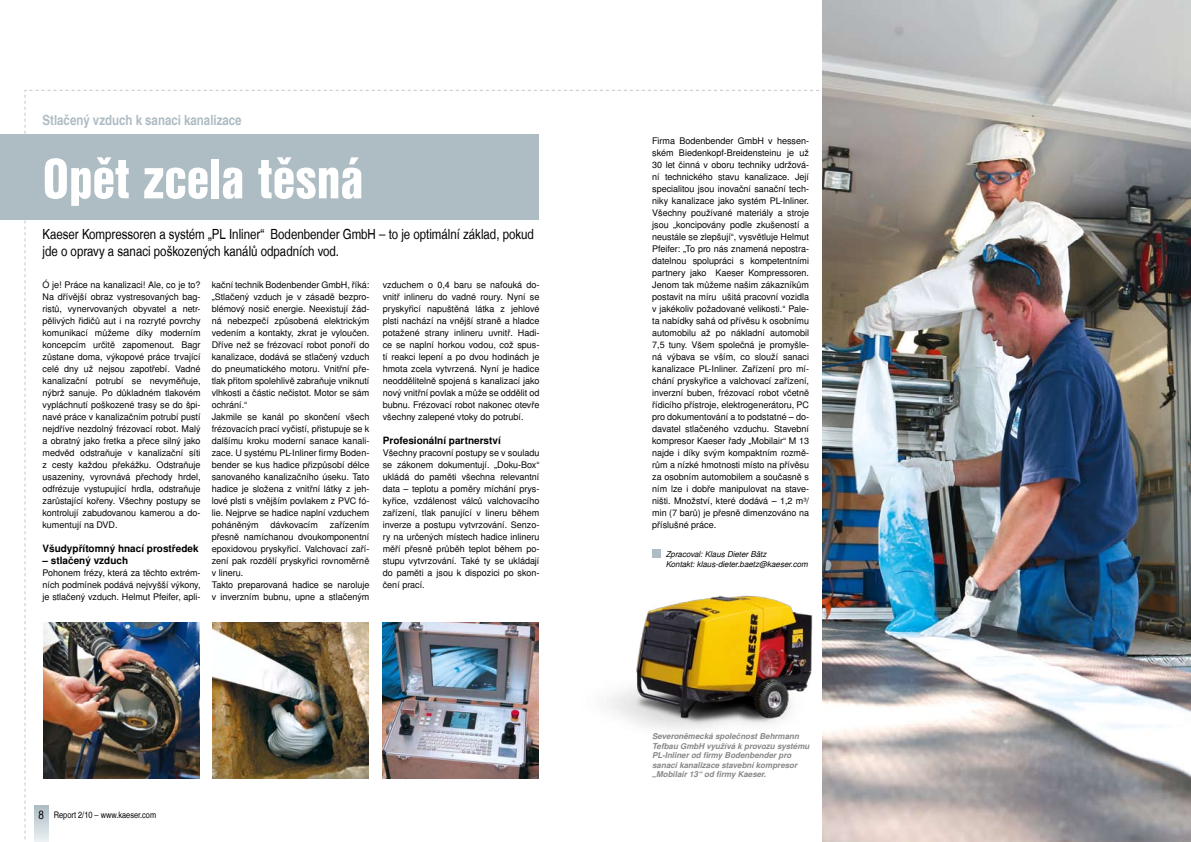
<style>
.page{position:relative;width:1191px;height:842px;background:#fff}
.page>*{position:absolute;margin:0;border:0;box-sizing:border-box;transform-origin:0 0}
.t1{font:55px "Nimbus San L Bla Con";color:#fff}
.t2{font:14px/17px "Nimbus San L Reg Con";color:#000}
.t3{font:14px "Nimbus San L Bol Con";color:#aebcc4}
.t4{font:700 10px "Nimbus San L";color:#000}
.t5{font:9px/12px "Nimbus San L";color:#000;text-align:justify}
.t6{font:9px "Nimbus San L Reg Con";color:#000}
.t7{font:italic 700 8px/9.5px "Nimbus San L";color:#878787}
.t8{font:italic 8px/10px "Nimbus San L";color:#000}
.s1{font-size:12px}
</style>
<div class="page">
<div style="left:0;top:135px;width:539px;height:85px;background:#aebcc4"></div>
<img style="left:213px;top:623px;width:156px;height:156px">
<img style="left:382px;top:623px;width:156px;height:156px">
<svg style="left:34px;top:806px;width:14px;height:36px"></svg>
<img style="left:44px;top:623px;width:155px;height:156px">
<img style="left:822px;top:0;width:369px;height:842px">
<div style="left:652px;top:549px;width:8px;height:9px;background:#aebcc4"></div>
<img style="left:606px;top:582px;width:219px;height:156px">
<h2 class="t3" style="left:43px;top:111px;width:201px">Stlačený vzduch k sanaci kanalizace</h2>
<h1 class="t1" style="left:43px;top:137px;width:322px">Opět zcela těsná</h1>
<h2 class="t2" style="left:43px;top:225px;width:493px">Kaeser Kompressoren a systém „PL Inliner“ Bodenbender GmbH – to je optimální základ, pokud jde o opravy a sanaci poškozených kanálů odpadních vod.</h2>
<p class="t5" style="left:43px;top:279px;width:160px">Ó je! Práce na kanalizaci! Ale, co je to?<br>Na dřívější obraz vystresovaných bag&shy;ristů, vynervovaných obyvatel a netr&shy;pělivých řidičů aut i na rozryté povrchy komunikací můžeme díky moderním koncepcím určitě zapomenout. Bagr zůstane doma, výkopové práce trvající celé dny už nejsou zapotřebí. Vadné kanalizační potrubí se nevyměňuje, nýbrž sanuje. Po důkladném tlakovém vypláchnutí poškozené trasy se do špi&shy;navé práce v kanalizačním potrubí pustí nejdříve nezdolný frézovací robot. Malý a obratný jako fretka a přece silný jako medvěd odstraňuje v kanalizační síti z cesty každou překážku. Odstraňuje usazeniny, vyrovnává přechody hrdel, odfrézuje vystupující hrdla, odstraňuje zarůstající kořeny. Všechny postupy se kontrolují zabudovanou kamerou a do&shy;kumentují na DVD.</p>
<p class="t4" style="left:43px;top:543px;width:157px">Všudypřítomný hnací prostředek</p>
<p class="t4" style="left:43px;top:555px;width:87px">– stlačený vzduch</p>
<p class="t5" style="left:43px;top:567px;width:160px">Pohonem frézy, která za těchto extrém&shy;ních podmínek podává nejvyšší výkony, je stlačený vzduch. Helmut Pfeifer, apli-</p>
<p class="t5" style="left:212px;top:279px;width:159px;text-align:left">kační technik Bodenbender GmbH, říká: „Stlačený vzduch je v zásadě bezpro&shy;blémový nosič energie. Neexistují žád&shy;ná nebezpečí způsobená elektrickým vedením a kontakty, zkrat je vyloučen.<br>Dříve než se frézovací robot ponoří do kanalizace, dodává se stlačený vzduch do pneumatického motoru. Vnitřní pře&shy;tlak přitom spolehlivě zabraňuje vniknutí vlhkosti a částic nečistot. Motor se sám ochrání.“<br>Jakmile se kanál po skončení všech frézovacích prací vyčistí, přistupuje se k dalšímu kroku moderní sanace kanali&shy;zace. U systému PL-Inliner firmy Boden&shy;bender se kus hadice přizpůsobí délce sanovaného kanalizačního úseku. Tato hadice je složena z vnitřní látky z jeh&shy;lové plsti s vnějším povlakem z PVC fó&shy;lie. Nejprve se hadice naplní vzduchem poháněným</p>
<p class="t5" style="left:383px;top:279px;width:158px">vzduchem o 0,4 baru se nafouká do&shy;vnitř inlineru do vadné roury. Nyní se pryskyřicí napuštěná látka z jehlové plsti nachází na vnější straně a hladce potažené strany inlineru uvnitř. Hadi&shy;ce se naplní horkou vodou, což spus&shy;tí reakci lepení a po dvou hodinách je hmota zcela vytvrzená. Nyní je hadice neoddělitelně spojená s kanalizací jako nový vnitřní povlak a může se oddělit od bubnu. Frézovací robot nakonec otevře všechny zalepené vtoky do potrubí.</p>
<p class="t4" style="left:383px;top:435px;width:119px">Profesionální partnerství</p>
<p class="t5" style="left:383px;top:447px;width:158px">Všechny pracovní postupy se v souladu se zákonem dokumentují. „Doku-Box“ ukládá do paměti všechna relevantní data – teplotu a poměry míchání prys&shy;kyřice, vzdálenost válců valchovacího zařízení, tlak panující v lineru během inverze a postupu vytvrzování. Senzo&shy;ry na určených místech hadice inlineru měří přesně průběh teplot během po&shy;stupu vytvrzování. Také ty se ukládají do paměti a jsou k dispozici po skon&shy;čení prací.</p>
<p class="t5" style="left:212px;top:519px;width:159px;text-align:left;text-indent:118px">zařízením přesně namíchanou dvoukomponentní epoxidovou pryskyřicí. Valchovací zaří&shy;zení pak rozdělí pryskyřici rovnoměrně v lineru.<br>Takto preparovaná hadice se naroluje v inverzním bubnu, upne a stlačeným</p>
<p class="t5" style="left:271px;top:519px;width:49px">dávkovacím</p>
<p class="t6" style="left:38px;top:809px;width:119px"><span class="s1">8</span> Report 2/10 – www.kaeser.com</p>
<p class="t5" style="left:652px;top:135px;width:158px">Firma Bodenbender GmbH v hessen&shy;ském Biedenkopf-Breidensteinu je už 30 let činná v oboru techniky udržová&shy;ní technického stavu kanalizace. Její specialitou jsou inovační sanační tech&shy;niky kanalizace jako systém PL-Inliner.<br>Všechny používané materiály a stroje jsou „koncipovány podle zkušeností a neustále se zlepšují“, vysvětluje Helmut Pfeifer: „To pro nás znamená nepostra&shy;datelnou spolupráci s kompetentními partnery jako Kaeser Kompressoren.<br>Jenom tak můžeme našim zákazníkům postavit na míru ušitá pracovní vozidla v jakékoliv požadované velikosti.“ Pale&shy;ta nabídky sahá od přívěsu k osobnímu automobilu až po nákladní automobil 7,5 tuny. Všem společná je promyšle&shy;ná výbava se vším, co slouží sanaci kanalizace PL-Inliner. Zařízení pro mí&shy;chání pryskyřice a valchovací zařízení, inverzní buben, frézovací robot včetně řídicího přístroje, elektrogenerátoru, PC pro dokumentování a to podstatné – do&shy;davatel stlačeného vzduchu. Stavební kompresor Kaeser řady „Mobilair“ M 13 najde i díky svým kompaktním rozmě&shy;rům a nízké hmotnosti místo na přívěsu za osobním automobilem a současně s ním lze i dobře manipulovat na stave&shy;ništi. Množství, které dodává – 1,2 m³/ min (7 barů) je přesně dimenzováno na příslušné práce.</p>
<p class="t8" style="left:665px;top:549px;width:144px">Zpracoval: Klaus Dieter Bätz<br>Kontakt: klaus-dieter.baetz@kaeser.com</p>
<p class="t7" style="left:652px;top:732px;width:159px">Severoněmecká společnost Behrmann Tefbau GmbH využívá k provozu systému PL-Inliner od firmy Bodenbender pro sanaci kanalizace stavební kompresor „Mobilair 13“ od firmy Kaeser.</p>
</div>
